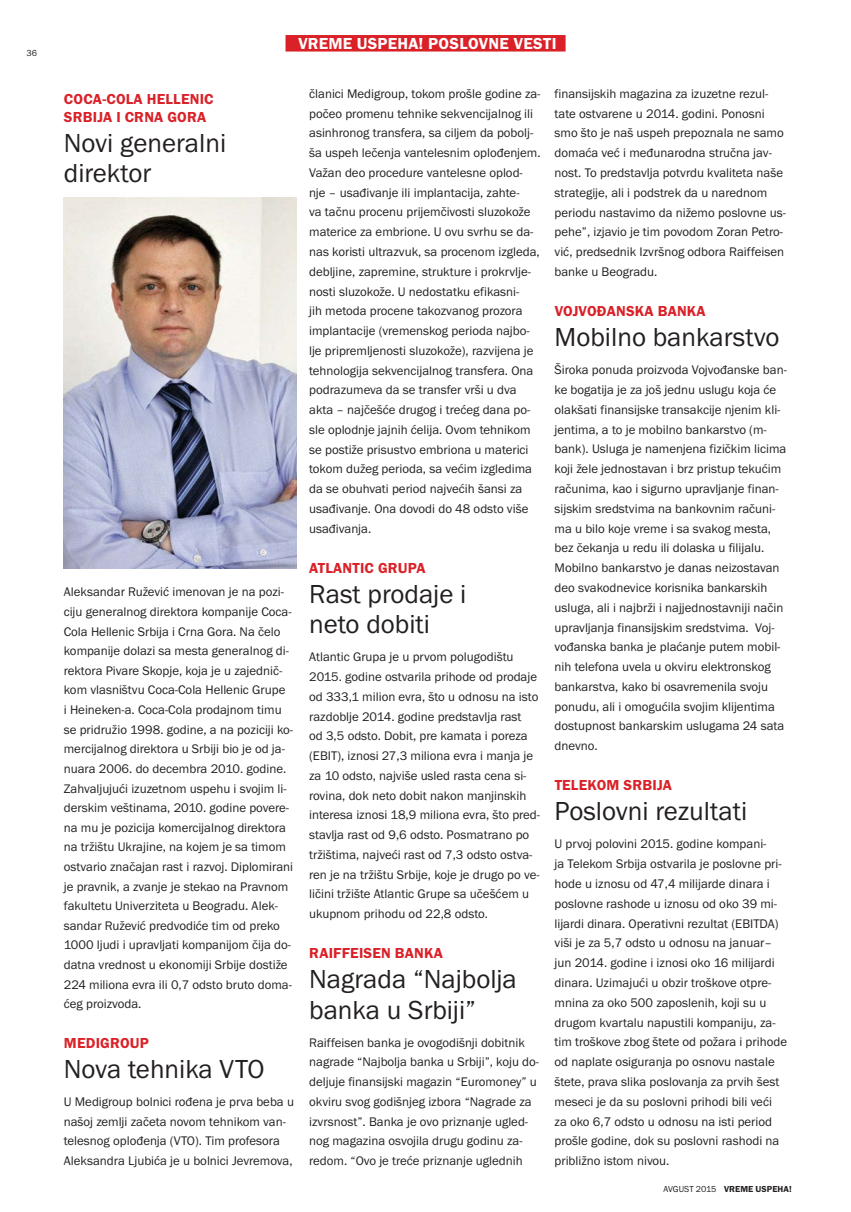
<style>
.page{position:relative;width:851px;height:1212px;background:#fff}
.page>*{position:absolute;margin:0;border:0;box-sizing:border-box;transform-origin:0 0}
.t1{font:27px/30.3px "Franklin Got Itc TOT Boo";color:#231f20}
.t2{font:16.5px "Franklin Got Itc TOT Dem";letter-spacing:.015em;color:#fff}
.t3{font:15px/18.1px "Franklin Got Itc TOT Dem";letter-spacing:.015em;color:#da2128}
.t4{font:12.9px/19.8px "Franklin Got Itc TOT Boo";color:#231f20}
.t5{font:9px "Franklin Got Itc TOT Dem";letter-spacing:.01em;color:#231f20}
.t6{font:9px "Franklin Got Itc TOT Boo";color:#231f20}
.s1{font-family:"Franklin Got Itc TOT Boo"}
</style>
<div class="page">
<div style="left:285px;top:35px;width:280px;height:17px;background:#da2128"></div>
<img style="left:64px;top:197px;width:232px;height:371px">
<p class="t6" style="left:27px;top:50px;width:12px">36</p>
<p class="t2" style="left:298px;top:38px;width:259px">VREME USPEHA! POSLOVNE VESTI</p>
<p class="t3" style="left:64px;top:91px;width:151px">COCA-COLA HELLENIC<br>SRBIJA I CRNA GORA</p>
<p class="t1" style="left:64px;top:130px;width:164px">Novi generalni direktor</p>
<p class="t4" style="left:64px;top:583px;width:231px">Aleksandar Ružević imenovan je na pozi&shy;ciju generalnog direktora kompanije Coca-Cola Hellenic Srbija i Crna Gora. Na čelo kompanije dolazi sa mesta generalnog di&shy;rektora Pivare Skopje, koja je u zajednič&shy;kom vlasništvu Coca-Cola Hellenic Grupe<br>i Heineken-a. Coca-Cola prodajnom timu se pridružio 1998. godine, a na poziciji ko&shy;mercijalnog direktora u Srbiji bio je od ja&shy;nuara 2006. do decembra 2010. godine.<br>Zahvaljujući izuzetnom uspehu i svojim li&shy;derskim veštinama, 2010. godine povere&shy;na mu je pozicija komercijalnog direktora na tržištu Ukrajine, na kojem je sa timom ostvario značajan rast i razvoj. Diplomirani je pravnik, a zvanje je stekao na Pravnom fakultetu Univerziteta u Beogradu. Alek&shy;sandar Ružević predvodiće tim od preko 1000 ljudi i upravljati kompanijom čija do&shy;datna vrednost u ekonomiji Srbije dostiže 224 miliona evra ili 0,7 odsto bruto doma&shy;ćeg proizvoda.</p>
<p class="t3" style="left:64px;top:1035px;width:86px">MEDIGROUP</p>
<p class="t1" style="left:64px;top:1055px;width:202px">Nova tehnika VTO</p>
<p class="t4" style="left:64px;top:1092px;width:232px">U Medigroup bolnici rođena je prva beba u našoj zemlji začeta novom tehnikom van&shy;telesnog oplođenja (VTO). Tim profesora Aleksandra Ljubića je u bolnici Jevremova,</p>
<p class="t4" style="left:309px;top:84px;width:233px">članici Medigroup, tokom prošle godine za&shy;počeo promenu tehnike sekvencijalnog ili asinhronog transfera, sa ciljem da pobolj&shy;ša uspeh lečenja vantelesnim oplođenjem.<br>Važan deo procedure vantelesne oplod&shy;nje – usađivanje ili implantacija, zahte-<br>va tačnu procenu prijemčivosti sluzokože materice za embrione. U ovu svrhu se da&shy;nas koristi ultrazvuk, sa procenom izgleda, debljine, zapremine, strukture i prokrvlje&shy;nosti sluzokože. U nedostatku efikasni-<br>jih metoda procene takozvanog prozora implantacije (vremenskog perioda najbo&shy;lje pripremljenosti sluzokože), razvijena je tehnologija sekvencijalnog transfera. Ona podrazumeva da se transfer vrši u dva akta – najčešće drugog i trećeg dana po&shy;sle oplodnje jajnih ćelija. Ovom tehnikom se postiže prisustvo embriona u materici tokom dužeg perioda, sa većim izgledima da se obuhvati period najvećih šansi za usađivanje. Ona dovodi do 48 odsto više usađivanja.</p>
<p class="t3" style="left:309px;top:560px;width:118px">ATLANTIC GRUPA</p>
<p class="t1" style="left:309px;top:580px;width:159px">Rast prodaje i neto dobiti</p>
<p class="t4" style="left:309px;top:648px;width:232px">Atlantic Grupa je u prvom polugodištu 2015. godine ostvarila prihode od prodaje od 333,1 milion evra, što u odnosu na isto razdoblje 2014. godine predstavlja rast<br>od 3,5 odsto. Dobit, pre kamata i poreza (EBIT), iznosi 27,3 miliona evra i manja je za 10 odsto, najviše usled rasta cena si&shy;rovina, dok neto dobit nakon manjinskih interesa iznosi 18,9 miliona evra, što pred&shy;stavlja rast od 9,6 odsto. Posmatrano po tržištima, najveći rast od 7,3 odsto ostva&shy;ren je na tržištu Srbije, koje je drugo po ve&shy;ličini tržište Atlantic Grupe sa učešćem u ukupnom prihodu od 22,8 odsto.</p>
<p class="t3" style="left:309px;top:945px;width:135px">RAIFFEISEN BANKA</p>
<p class="t1" style="left:309px;top:966px;width:209px">Nagrada “Najbolja banka u Srbiji”</p>
<p class="t4" style="left:309px;top:1033px;width:231px">Raiffeisen banka je ovogodišnji dobitnik nagrade “Najbolja banka u Srbiji”, koju do&shy;deljuje finansijski magazin “Euromoney” u okviru svog godišnjeg izbora “Nagrade za izvrsnost”. Banka je ovo priznanje ugled&shy;nog magazina osvojila drugu godinu za&shy;redom. “Ovo je treće priznanje uglednih</p>
<p class="t4" style="left:554px;top:84px;width:233px">finansijskih magazina za izuzetne rezul&shy;tate ostvarene u 2014. godini. Ponosni smo što je naš uspeh prepoznala ne samo domaća već i međunarodna stručna jav&shy;nost. To predstavlja potvrdu kvaliteta naše strategije, ali i podstrek da u narednom periodu nastavimo da nižemo poslovne us&shy;pehe”, izjavio je tim povodom Zoran Petro&shy;vić, predsednik Izvršnog odbora Raiffeisen banke u Beogradu.</p>
<p class="t3" style="left:554px;top:303px;width:152px">VOJVOĐANSKA BANKA</p>
<p class="t1" style="left:554px;top:324px;width:226px">Mobilno bankarstvo</p>
<p class="t4" style="left:554px;top:361px;width:234px">Široka ponuda proizvoda Vojvođanske ban&shy;ke bogatija je za još jednu uslugu koja će olakšati finansijske transakcije njenim kli&shy;jentima, a to je mobilno bankarstvo (m&shy;bank). Usluga je namenjena fizičkim licima koji žele jednostavan i brz pristup tekućim računima, kao i sigurno upravljanje finan&shy;sijskim sredstvima na bankovnim računi&shy;ma u bilo koje vreme i sa svakog mesta, bez čekanja u redu ili dolaska u filijalu.<br>Mobilno bankarstvo je danas neizostavan deo svakodnevice korisnika bankarskih usluga, ali i najbrži i najjednostavniji način upravljanja finansijskim sredstvima. Voj&shy;vođanska banka je plaćanje putem mobil&shy;nih telefona uvela u okviru elektronskog bankarstva, kako bi osavremenila svoju ponudu, ali i omogućila svojim klijentima dostupnost bankarskim uslugama 24 sata dnevno.</p>
<p class="t3" style="left:554px;top:777px;width:119px">TELEKOM SRBIJA</p>
<p class="t1" style="left:554px;top:798px;width:194px">Poslovni rezultati</p>
<p class="t4" style="left:554px;top:835px;width:234px">U prvoj polovini 2015. godine kompani-<br>ja Telekom Srbija ostvarila je poslovne pri&shy;hode u iznosu od 47,4 milijarde dinara i poslovne rashode u iznosu od oko 39 mi&shy;lijardi dinara. Operativni rezultat (EBITDA) viši je za 5,7 odsto u odnosu na januar– jun 2014. godine i iznosi oko 16 milijardi dinara. Uzimajući u obzir troškove otpre&shy;mnina za oko 500 zaposlenih, koji su u drugom kvartalu napustili kompaniju, za&shy;tim troškove zbog štete od požara i prihode od naplate osiguranja po osnovu nastale štete, prava slika poslovanja za prvih šest meseci je da su poslovni prihodi bili veći za oko 6,7 odsto u odnosu na isti period prošle godine, dok su poslovni rashodi na približno istom nivou.</p>
<p class="t5" style="left:663px;top:1186px;width:130px"><span class="s1">AVGUST 2015</span> VREME USPEHA!</p>
</div>
